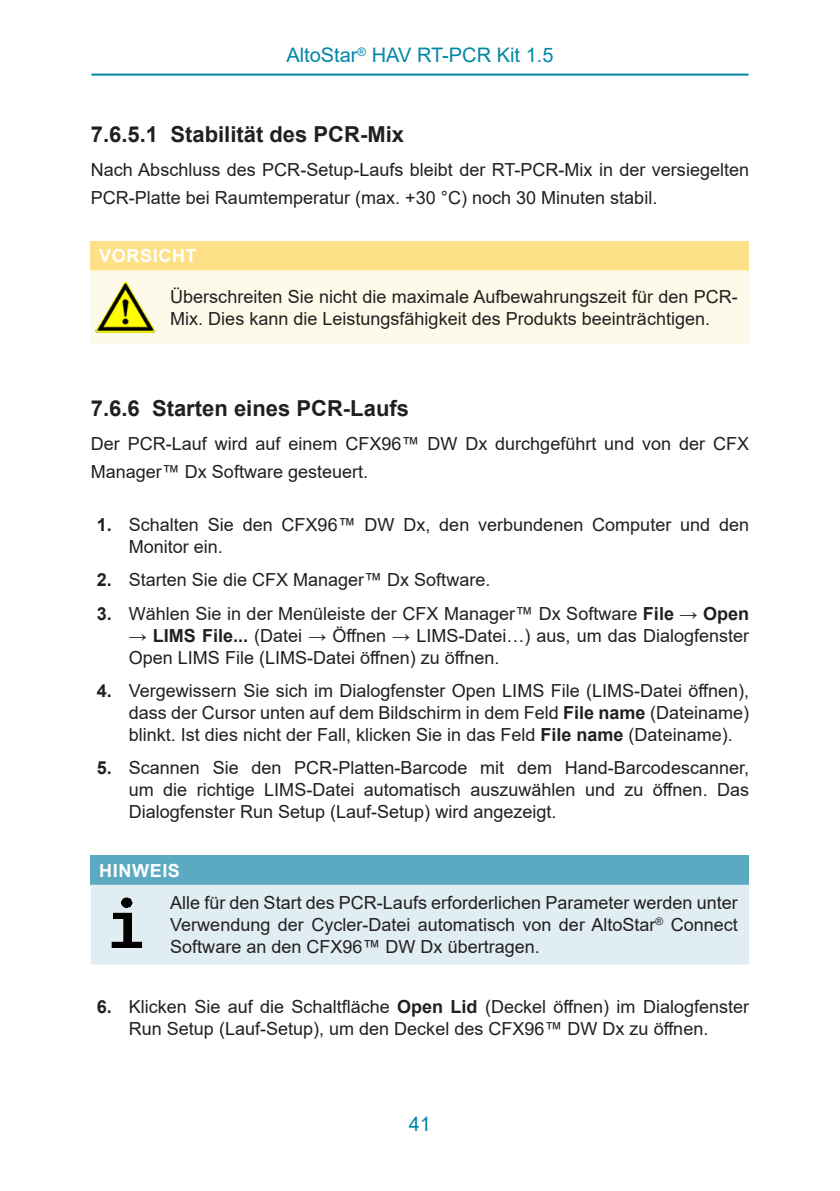
<style>
.page{position:relative;width:840px;height:1191px;background:#fff}
.page>*{position:absolute;margin:0;border:0;box-sizing:border-box;transform-origin:0 0}
.Level_4{font:700 22px "Arial";color:#231f20}
.Level_3{font:700 22px "Arial";color:#231f20}
.Seitenkopf{font:20px "Arial";color:#0087a6}
.Note_para{font:18px/22px "Arial";color:#231f20;text-align:justify}
.Mengentext{font:18px/28px "Arial";color:#231f20}
.Note_hazard_conseque{font:18px/22px "Arial";color:#231f20}
.Note_Titel{font:700 18px "Arial";letter-spacing:.035em;color:#fff}
.s1{font-weight:700}
</style>
<div class="page">
<hr style="left:91px;top:74px;width:657px;height:2px;background:#0087a6">
<div style="left:91px;top:241px;width:657px;height:29px;background:#fee088"></div>
<div style="left:91px;top:270px;width:657px;height:74px;background:#fefaea"></div>
<img style="left:94px;top:276px;width:62px;height:62px">
<div style="left:91px;top:855px;width:657px;height:29px;background:#5caac2"></div>
<div style="left:91px;top:884px;width:657px;height:80px;background:#e0edf3"></div>
<img style="left:94px;top:893px;width:62px;height:62px">
<p class="Seitenkopf" style="left:286px;top:41px;width:268px">AltoStar<sup>®</sup> HAV RT-PCR Kit 1.5</p>
<p class="Level_4" style="left:91px;top:119px;width:314px">7.6.5.1 Stabilität des PCR-Mix</p>
<p class="Mengentext" style="left:91px;top:155px;width:659px">Nach Abschluss des PCR-Setup-Laufs bleibt der RT-PCR-Mix in der versiegelten<br>PCR-Platte bei Raumtemperatur (max. +30 °C) noch 30 Minuten stabil.</p>
<p class="Note_Titel" style="left:99px;top:243px;width:99px">VORSICHT</p>
<p class="Note_hazard_conseque" style="left:170px;top:285px;width:568px">Überschreiten Sie nicht die maximale Aufbewahrungszeit für den PCR-<br>Mix. Dies kann die Leistungsfähigkeit des Produkts beeinträchtigen.</p>
<p class="Level_3" style="left:91px;top:393px;width:319px">7.6.6 Starten eines PCR-Laufs</p>
<p class="Mengentext" style="left:91px;top:429px;width:659px">Der PCR-Lauf wird auf einem CFX96™ DW Dx durchgeführt und von der CFX<br>Manager™ Dx Software gesteuert.</p>
<p class="Note_para" style="left:129px;top:513px;width:621px;text-indent:-32px"><span class="s1">1.</span> Schalten Sie den CFX96™ DW Dx, den verbundenen Computer und den<br>Monitor ein.</p>
<p class="Note_para" style="left:97px;top:569px;width:395px"><span class="s1">2.</span> Starten Sie die CFX Manager™ Dx Software.</p>
<p class="Note_para" style="left:97px;top:602px;width:653px"><span class="s1">3.</span> Wählen Sie in der Menüleiste der CFX Manager™ Dx Software <span class="s1">File</span> → <span class="s1">Open</span></p>
<p class="Note_para" style="left:129px;top:624px;width:621px">→ <span class="s1">LIMS File...</span> (Datei → Öffnen → LIMS-Datei…) aus, um das Dialogfenster<br>Open LIMS File (LIMS-Datei öffnen) zu öffnen.</p>
<p class="Note_para" style="left:129px;top:679px;width:621px;text-indent:-32px"><span class="s1">4.</span> Vergewissern Sie sich im Dialogfenster Open LIMS File (LIMS-Datei öffnen), dass der Cursor unten auf dem Bildschirm in dem Feld <span class="s1">File name</span> (Dateiname) blinkt. Ist dies nicht der Fall, klicken Sie in das Feld <span class="s1">File name</span> (Dateiname).</p>
<p class="Note_para" style="left:129px;top:757px;width:621px;text-indent:-32px"><span class="s1">5.</span> Scannen Sie den PCR-Platten-Barcode mit dem Hand-Barcodescanner, um die richtige LIMS-Datei automatisch auszuwählen und zu öffnen. Das Dialogfenster Run Setup (Lauf-Setup) wird angezeigt.</p>
<p class="Note_Titel" style="left:99px;top:857px;width:82px">HINWEIS</p>
<p class="Note_para" style="left:170px;top:891px;width:568px">Alle für den Start des PCR-Laufs erforderlichen Parameter werden unter Verwendung der Cycler-Datei automatisch von der AltoStar<sup>®</sup> Connect Software an den CFX96™ DW Dx übertragen.</p>
<p class="Note_para" style="left:97px;top:996px;width:653px;text-align:center"><span class="s1">6.</span> Klicken Sie auf die Schaltfläche <span class="s1">Open Lid</span> (Deckel öffnen) im Dialogfenster<br>Run Setup (Lauf-Setup), um den Deckel des CFX96™ DW Dx zu öffnen.</p>
<p class="Seitenkopf" style="left:408px;top:1110px;width:24px">41</p>
</div>
